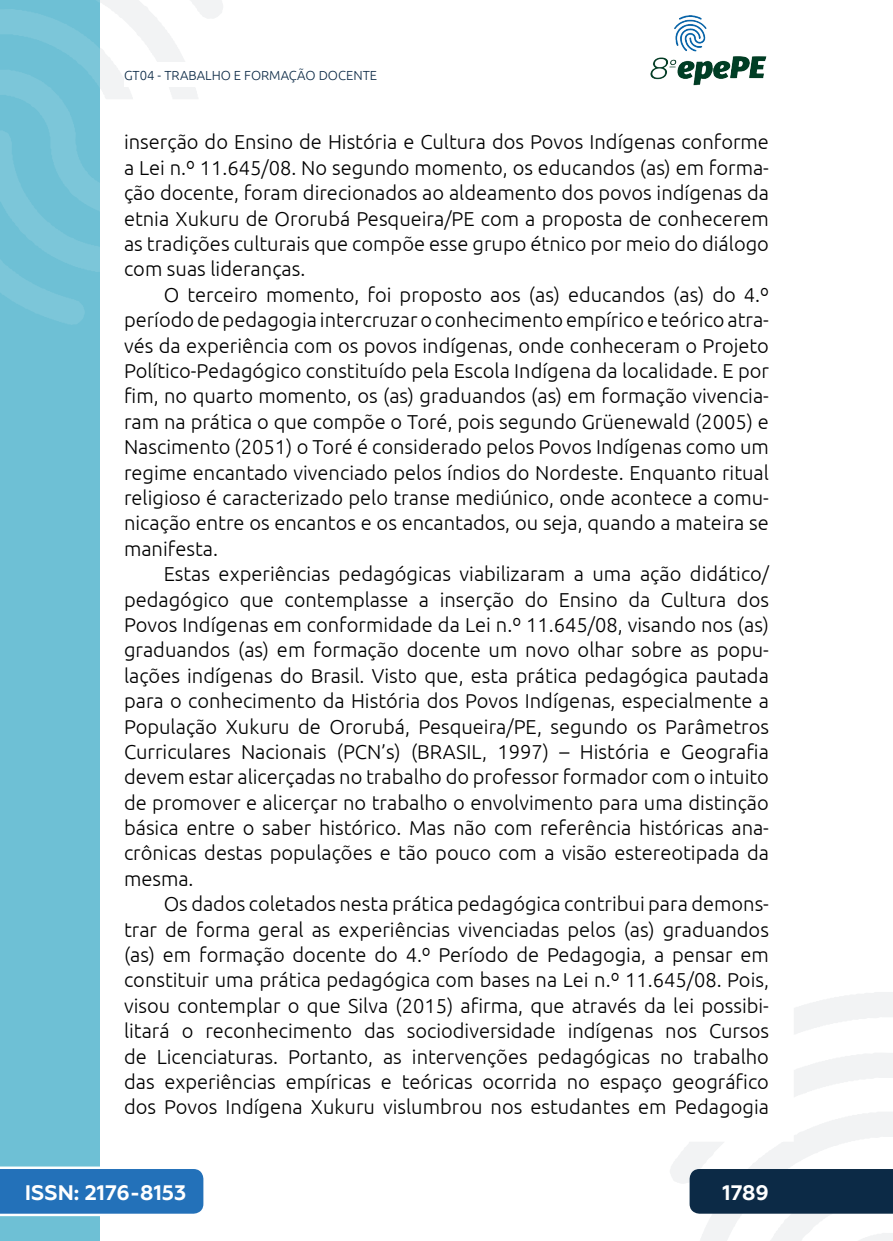
<style>
.page{position:relative;width:893px;height:1241px;background:#fff}
.page>*{position:absolute;margin:0;border:0;box-sizing:border-box;transform-origin:0 0}
.t1{font:700 21px "Geometria";color:#fff}
._5_CORPO{font:300 20.12px/25.4px "Ubuntu";color:#000;text-align:justify}
.t2{font:300 13.12px "Ubuntu";color:#0c2a46}
</style>
<div class="page">
<svg style="left:670px;top:992px;width:223px;height:248px"></svg>
<svg style="left:99px;top:0;width:124px;height:324px"></svg>
<img style="left:650px;top:15px;width:117px;height:71px">
<div style="left:0;top:0;width:99px;height:1240px;background:#6ec0d5"></div>
<svg style="left:0;top:0;width:99px;height:325px"></svg>
<svg style="left:0;top:1166px;width:203px;height:49px;background:#367dbf"></svg>
<div style="left:690px;top:1168px;width:203px;height:45px;background:#0c2a46"></div>
<div style="left:124px;top:62px;width:516px;height:25px;background:#fff"></div>
<p class="t2" style="left:124px;top:67px;width:255px">GT04 - TRABALHO E FORMAÇÃO DOCENTE</p>
<p class="_5_CORPO" style="left:124px;top:129px;width:646px">inserção do Ensino de História e Cultura dos Povos Indígenas conforme a Lei n.º 11.645/08. No segundo momento, os educandos (as) em forma&shy;ção docente, foram direcionados ao aldeamento dos povos indígenas da etnia Xukuru de Ororubá Pesqueira/PE com a proposta de conhecerem as tradições culturais que compõe esse grupo étnico por meio do diálogo com suas lideranças.</p>
<p class="_5_CORPO" style="left:124px;top:281px;width:646px;text-indent:40px">O terceiro momento, foi proposto aos (as) educandos (as) do 4.º período de pedagogia intercruzar o conhecimento empírico e teórico atra&shy;vés da experiência com os povos indígenas, onde conheceram o Projeto Político-Pedagógico constituído pela Escola Indígena da localidade. E por fim, no quarto momento, os (as) graduandos (as) em formação vivencia&shy;ram na prática o que compõe o Toré, pois segundo Grüenewald (2005) e Nascimento (2051) o Toré é considerado pelos Povos Indígenas como um regime encantado vivenciado pelos índios do Nordeste. Enquanto ritual religioso é caracterizado pelo transe mediúnico, onde acontece a comu&shy;nicação entre os encantos e os encantados, ou seja, quando a mateira se manifesta.</p>
<p class="_5_CORPO" style="left:124px;top:560px;width:646px;text-indent:40px">Estas experiências pedagógicas viabilizaram a uma ação didático/ pedagógico que contemplasse a inserção do Ensino da Cultura dos Povos Indígenas em conformidade da Lei n.º 11.645/08, visando nos (as) graduandos (as) em formação docente um novo olhar sobre as popu&shy;lações indígenas do Brasil. Visto que, esta prática pedagógica pautada para o conhecimento da História dos Povos Indígenas, especialmente a População Xukuru de Ororubá, Pesqueira/PE, segundo os Parâmetros Curriculares Nacionais (PCN’s) (BRASIL, 1997) – História e Geografia devem estar alicerçadas no trabalho do professor formador com o intuito de promover e alicerçar no trabalho o envolvimento para uma distinção básica entre o saber histórico. Mas não com referência históricas ana&shy;crônicas destas populações e tão pouco com a visão estereotipada da mesma.</p>
<p class="_5_CORPO" style="left:124px;top:890px;width:646px;text-indent:40px">Os dados coletados nesta prática pedagógica contribui para demons&shy;trar de forma geral as experiências vivenciadas pelos (as) graduandos (as) em formação docente do 4.º Período de Pedagogia, a pensar em constituir uma prática pedagógica com bases na Lei n.º 11.645/08. Pois, visou contemplar o que Silva (2015) afirma, que através da lei possibi&shy;litará o reconhecimento das sociodiversidade indígenas nos Cursos de Licenciaturas. Portanto, as intervenções pedagógicas no trabalho das experiências empíricas e teóricas ocorrida no espaço geográfico dos Povos Indígena Xukuru vislumbrou nos estudantes em Pedagogia</p>
<p class="t1" style="left:25px;top:1179px;width:163px">ISSN: 2176-8153</p>
<p class="t1" style="left:722px;top:1179px;width:48px">1789</p>
</div>
